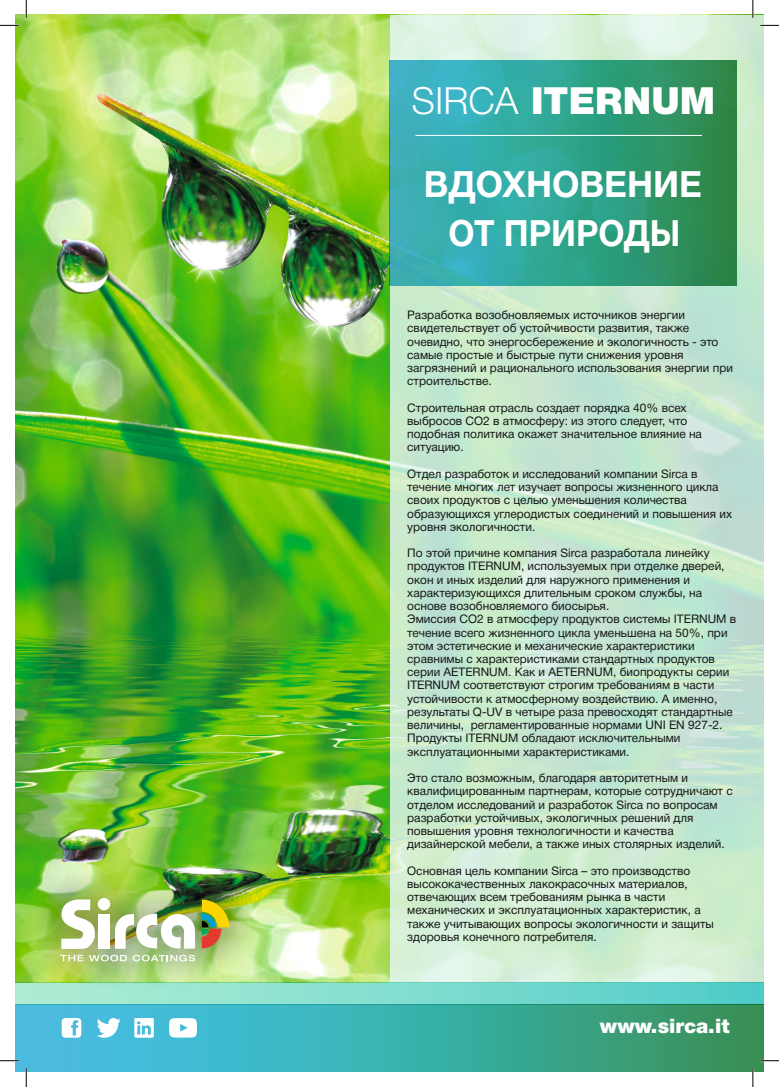
<style>
.page{position:relative;width:779px;height:1087px;background:#fff}
.page>*{position:absolute;margin:0;border:0;box-sizing:border-box;transform-origin:0 0}
.t1{font:900 37.5px "Helvetica Neue Cyr";color:#fff}
.t2{font:700 36.25px/49px "Helvetica Neue Cyr";color:#fff;text-align:center}
.t3{font:900 20px "Helvetica Neue Cyr";color:#fff}
.t4{font:11.88px/13.2px "Helvetica Neue Cyr";color:#151616}
.s1{font-weight:300}
</style>
<div class="page">
<img style="left:16px;top:15px;width:373px;height:967px">
<svg style="left:389px;top:15px;width:374px;height:967px;background:#c8e8d1"></svg>
<svg style="left:389px;top:61px;width:347px;height:225px;background:#31a18b"></svg>
<div style="left:31px;top:868px;width:228px;height:123px;background:#151616;opacity:.5"></div>
<svg style="left:202px;top:898px;width:28px;height:50px"></svg>
<svg style="left:98px;top:897px;width:12px;height:13px"></svg>
<img style="left:60px;top:899px;width:135px;height:62px">
<hr style="left:415px;top:135px;width:287px;height:1px;background:#fff">
<svg style="left:16px;top:1003px;width:747px;height:68px;background:#3dada6"></svg>
<div style="left:16px;top:982px;width:747px;height:21px;background:linear-gradient(to right,#b3efd4,#50ccca)"></div>
<svg style="left:169px;top:1017px;width:28px;height:20px"></svg>
<svg style="left:134px;top:1017px;width:20px;height:20px"></svg>
<svg style="left:97px;top:1017px;width:24px;height:20px"></svg>
<svg style="left:62px;top:1017px;width:19px;height:20px"></svg>
<svg style="left:0;top:25px;width:19px;height:1px"></svg>
<svg style="left:760px;top:25px;width:19px;height:1px"></svg>
<svg style="left:0;top:1059px;width:19px;height:2px"></svg>
<svg style="left:760px;top:1059px;width:19px;height:2px"></svg>
<svg style="left:25px;top:0;width:2px;height:18px"></svg>
<svg style="left:25px;top:1068px;width:2px;height:18px"></svg>
<svg style="left:752px;top:0;width:1px;height:18px"></svg>
<svg style="left:752px;top:1068px;width:1px;height:18px"></svg>
<h1 class="t1" style="left:411px;top:87px;width:305px"><span class="s1">SIRCA</span> ITERNUM</h1>
<h2 class="t2" style="left:424px;top:163px;width:280px">ВДОХНОВЕНИЕ<br>ОТ ПРИРОДЫ</h2>
<p class="t4" style="left:407px;top:309px;width:327px">Разработка возобновляемых источников энергии свидетельствует об устойчивости развития, также очевидно, что энергосбережение и экологичность - это самые простые и быстрые пути снижения уровня загрязнений и рационального использования энергии при строительстве.</p>
<p class="t4" style="left:407px;top:402px;width:296px">Строительная отрасль создает порядка 40% всех выбросов CO2 в атмосферу: из этого следует, что подобная политика окажет значительное влияние на ситуацию.</p>
<p class="t4" style="left:407px;top:468px;width:326px">Отдел разработок и исследований компании Sirca в течение многих лет изучает вопросы жизненного цикла своих продуктов с целью уменьшения количества образующихся углеродистых соединений и повышения их уровня экологичности.</p>
<p class="t4" style="left:407px;top:547px;width:330px">По этой причине компания Sirca разработала линейку продуктов ITERNUM, используемых при отделке дверей, окон и иных изделий для наружного применения и характеризующихся длительным сроком службы, на основе возобновляемого биосырья.<br>Эмиссия CO2 в атмосферу продуктов системы ITERNUM в течение всего жизненного цикла уменьшена на 50%, при этом эстетические и механические характеристики сравнимы с характеристиками стандартных продуктов серии AETERNUM. Как и AETERNUM, биопродукты серии ITERNUM соответствуют строгим требованиям в части устойчивости к атмосферному воздействию. А именно, результаты Q-UV в четыре раза превосходят стандартные величины, регламентированные нормами UNI EN 927-2.<br>Продукты ITERNUM обладают исключительными эксплуатационными характеристиками.</p>
<p class="t4" style="left:407px;top:772px;width:327px">Это стало возможным, благодаря авторитетным и квалифицированным партнерам, которые сотрудничают с отделом исследований и разработок Sirca по вопросам разработки устойчивых, экологичных решений для повышения уровня технологичности и качества дизайнерской мебели, а также иных столярных изделий.</p>
<p class="t4" style="left:407px;top:864px;width:308px">Основная цель компании Sirca – это производство высококачественных лакокрасочных материалов, отвечающих всем требованиям рынка в части механических и эксплуатационных характеристик, а также учитывающих вопросы экологичности и защиты здоровья конечного потребителя.</p>
<h3 class="t3" style="left:600px;top:1018px;width:131px">www.sirca.it</h3>
</div>
